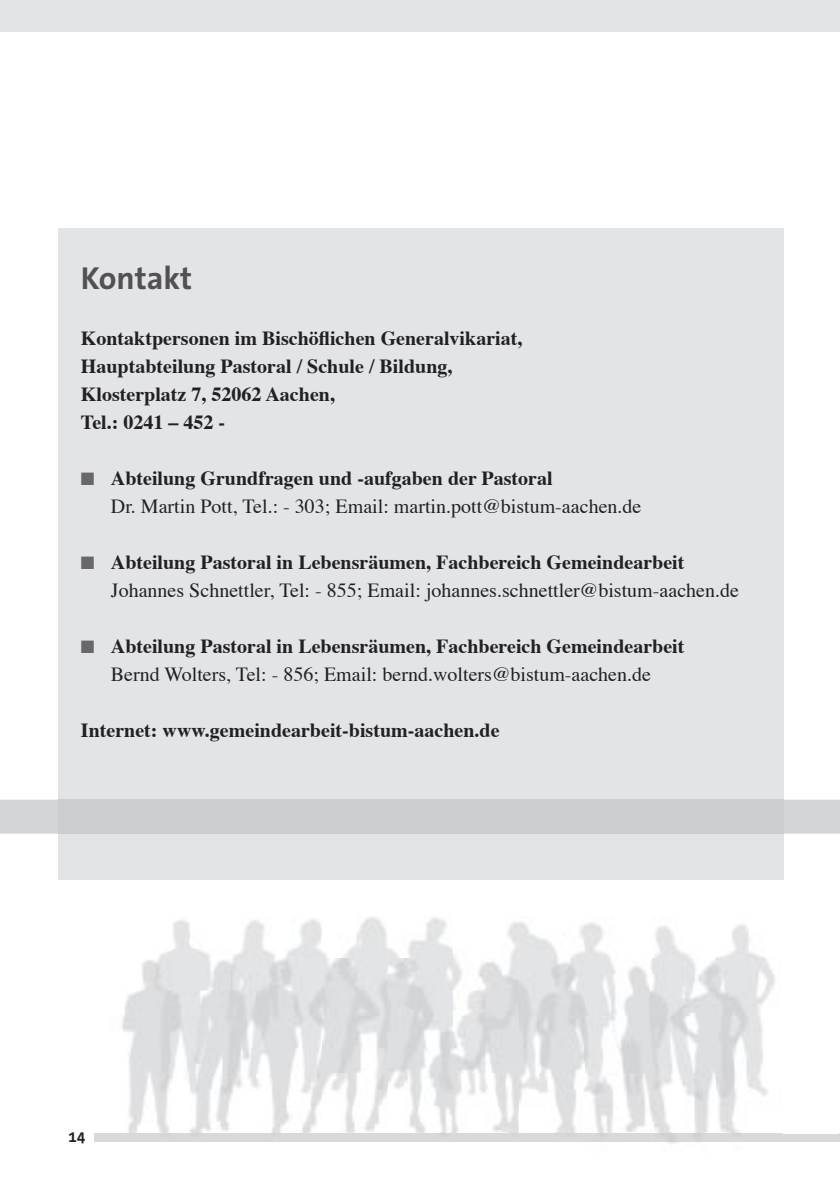
<style>
.page{position:relative;width:840px;height:1191px;background:#fff}
.page>*{position:absolute;margin:0;border:0;box-sizing:border-box;transform-origin:0 0}
.t1{font:700 32px "The Sans Expo";color:#515054}
.t2{font:20px/28px "Times";color:#212125}
.t3{font:700 20px/28px "Times";color:#212125}
.t4{font:700 16px "The Sans Expo";color:#212125}
.s1{color:#68676c}
.s2{font-weight:700}
</style>
<div class="page">
<div style="left:0;top:0;width:839px;height:31px;background:#e3e4e6"></div>
<div style="left:94px;top:1134px;width:745px;height:8px;background:#d8d9db"></div>
<hr style="left:839px;top:0;width:1px;height:31px;background:#e3e4e6">
<div style="left:58px;top:228px;width:724px;height:652px;background:#e3e4e6"></div>
<img style="left:94px;top:1015px;width:68px;height:119px">
<img style="left:162px;top:1131px;width:620px;height:12px">
<img style="left:162px;top:1134px;width:620px;height:8px">
<img style="left:125px;top:917px;width:650px;height:214px">
<div style="left:0;top:799px;width:839px;height:34px;background:#d4d5d7"></div>
<div style="left:58px;top:799px;width:724px;height:34px;background:#cbcdcf"></div>
<h1 class="t1" style="left:81px;top:260px;width:113px">Kontakt</h1>
<p class="t3" style="left:81px;top:322px;width:443px">Kontaktpersonen im Bischöflichen Generalvikariat, Hauptabteilung Pastoral / Schule / Bildung, Klosterplatz 7, 52062 Aachen,<br>Tel.: 0241 – 452 -</p>
<p class="t2" style="left:111px;top:462px;width:531px;text-indent:-30px"><span class="s1">■</span> <span class="s2">Abteilung Grundfragen und -aufgaben der Pastoral<br></span>Dr. Martin Pott, Tel.: - 303; Email: martin.pott@bistum-aachen.de</p>
<p class="t2" style="left:111px;top:546px;width:629px;text-indent:-30px"><span class="s1">■</span> <span class="s2">Abteilung Pastoral in Lebensräumen, Fachbereich Gemeindearbeit<br></span>Johannes Schnettler, Tel: - 855; Email: johannes.schnettler@bistum-aachen.de</p>
<p class="t2" style="left:81px;top:630px;width:604px;text-align:center"><span class="s1">■</span> <span class="s2">Abteilung Pastoral in Lebensräumen, Fachbereich Gemeindearbeit<br></span>Bernd Wolters, Tel: - 856; Email: bernd.wolters@bistum-aachen.de</p>
<p class="t3" style="left:81px;top:714px;width:420px">Internet: www.gemeindearbeit-bistum-aachen.de</p>
<p class="t4" style="left:68px;top:1127px;width:19px">14</p>
</div>
